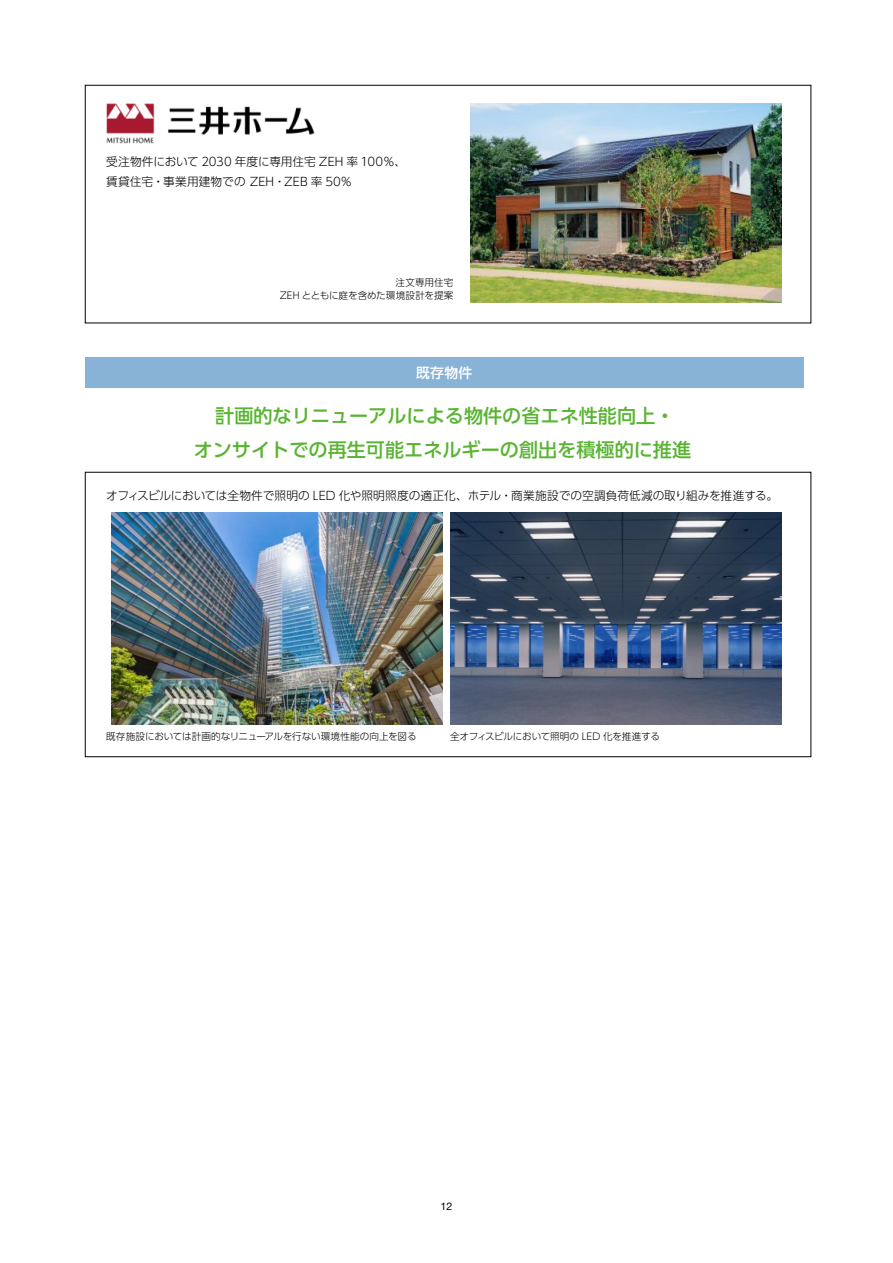
<style>
.page{position:relative;width:893px;height:1263px;background:#fff}
.page>*{position:absolute;margin:0;border:0;box-sizing:border-box;transform-origin:0 0}
.t1{font:500 19.2px/33.5px "UD Shin Go Pr 6";color:#58b431;text-align:center}
.t2{font:500 13.8px "UD Shin Go Pr 6";color:#fff}
.t3{font:300 11.7px/20.4px "UD Shin Go Pr 6";color:#000}
.t4{font:10.65px "Helvetica Neue";color:#000}
.t5{font:300 9.6px/12.8px "UD Shin Go Pr 6";letter-spacing:-.01em;color:#000;text-align:right}
</style>
<div class="page">
<img style="left:106px;top:103px;width:209px;height:41px">
<img style="left:470px;top:103px;width:312px;height:200px">
<div style="left:85px;top:357px;width:719px;height:31px;background:#88b2d6"></div>
<img style="left:450px;top:512px;width:332px;height:212px">
<img style="left:111px;top:512px;width:332px;height:212px">
<p class="t3" style="left:106px;top:150px;width:301px">受注物件において 2030 年度に専用住宅 ZEH 率 100％、賃貸住宅・事業用建物での ZEH・ZEB 率 50％</p>
<p class="t5" style="left:280px;top:276px;width:175px">注文専用住宅<br>ZEH とともに庭を含めた環境設計を提案</p>
<p class="t2" style="left:416px;top:361px;width:58px">既存物件</p>
<h1 class="t1" style="left:194px;top:399px;width:499px">計画的なリニューアルによる物件の省エネ性能向上・<br>オンサイトでの再生可能エネルギーの創出を積極的に推進</h1>
<p class="t3" style="left:106px;top:485px;width:673px">オフィスビルにおいては全物件で照明の LED 化や照明照度の適正化、ホテル・商業施設での空調負荷低減の取り組みを推進する。</p>
<p class="t5" style="left:106px;top:729px;width:312px">既存施設においては計画的なリニューアルを行ない環境性能の向上を図る</p>
<p class="t5" style="left:450px;top:729px;width:211px">全オフィスビルにおいて照明の LED 化を推進する</p>
<p class="t4" style="left:441px;top:1199px;width:13px">12</p>
</div>
